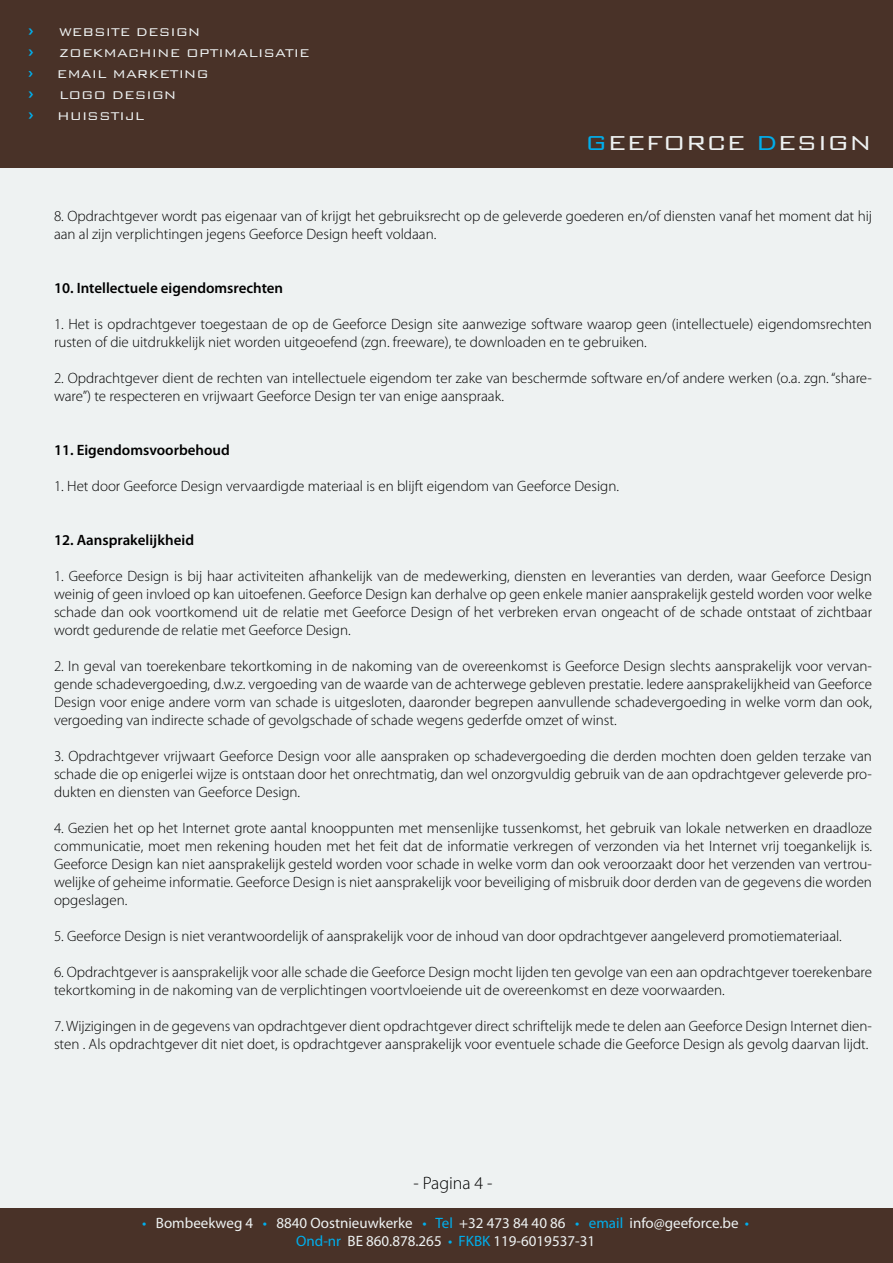
<style>
.page{position:relative;width:893px;height:1263px;background:#fff}
.page>*{position:absolute;margin:0;border:0;box-sizing:border-box;transform-origin:0 0}
.t1{font:300 27px "Bank Gothic BT";color:#eef2f2}
.t2{font:500 21px "Bank Gothic BT";color:#00aeec}
.t3{font:300 18px "Myriad Pro";color:#000}
.t4{font:300 15px/18px "Myriad Pro";color:#000}
.t5{font:15px/18px "Myriad Pro";color:#eef2f2;text-align:center}
.t6{font:300 15px/21px "Bank Gothic BT";color:#eef2f2}
.t7{font:600 15px "Myriad Pro";color:#000}
.s1{font-weight:500;font-size:21px;color:#00aeec}
.s2{font-weight:500;font-size:19.5px;color:#00aeec}
.s3{color:#00aeec}
</style>
<div class="page">
<div style="left:0;top:132px;width:893px;height:1104px;background:#eef2f2"></div>
<div style="left:0;top:0;width:893px;height:167px;background:#493228"></div>
<div style="left:0;top:1208px;width:893px;height:54px;background:#493228"></div>
<p class="t6" style="left:28px;top:21px;width:283px"><span class="s1">›</span> WEBSITE DESIGN<br><span class="s1">›</span> ZOEKMACHINE OPTIMALISATIE <span class="s2">›</span> EMAIL MARKETING<br><span class="s1">›</span> LOGO DESIGN</p>
<h2 class="t2" style="left:28px;top:103px;width:8px">›</h2>
<p class="t6" style="left:57px;top:105px;width:89px">HUISSTIJL</p>
<h1 class="t1" style="left:585px;top:128px;width:288px"><span class="s3">G</span>EEFORCE <span class="s3">D</span>ESIGN</h1>
<p class="t4" style="left:54px;top:208px;width:820px">8. Opdrachtgever wordt pas eigenaar van of krijgt het gebruiksrecht op de geleverde goederen en/of diensten vanaf het moment dat hij aan al zijn verplichtingen jegens Geeforce Design heeft voldaan.</p>
<p class="t7" style="left:54px;top:280px;width:231px">10. Intellectuele eigendomsrechten</p>
<p class="t4" style="left:54px;top:316px;width:819px">1. Het is opdrachtgever toegestaan de op de Geeforce Design site aanwezige software waarop geen (intellectuele) eigendomsrechten rusten of die uitdrukkelijk niet worden uitgeoefend (zgn. freeware), te downloaden en te gebruiken.</p>
<p class="t4" style="left:54px;top:370px;width:820px">2. Opdrachtgever dient de rechten van intellectuele eigendom ter zake van beschermde software en/of andere werken (o.a. zgn. “share&shy;ware”) te respecteren en vrijwaart Geeforce Design ter van enige aanspraak.</p>
<p class="t7" style="left:54px;top:442px;width:177px">11. Eigendomsvoorbehoud</p>
<p class="t4" style="left:54px;top:478px;width:566px">1. Het door Geeforce Design vervaardigde materiaal is en blijft eigendom van Geeforce Design.</p>
<p class="t7" style="left:54px;top:532px;width:142px">12. Aansprakelijkheid</p>
<p class="t4" style="left:54px;top:568px;width:820px;text-align:justify">1. Geeforce Design is bij haar activiteiten afhankelijk van de medewerking, diensten en leveranties van derden, waar Geeforce Design weinig of geen invloed op kan uitoefenen. Geeforce Design kan derhalve op geen enkele manier aansprakelijk gesteld worden voor welke schade dan ook voortkomend uit de relatie met Geeforce Design of het verbreken ervan ongeacht of de schade ontstaat of zichtbaar wordt gedurende de relatie met Geeforce Design.</p>
<p class="t4" style="left:54px;top:658px;width:820px;text-align:justify">2. In geval van toerekenbare tekortkoming in de nakoming van de overeenkomst is Geeforce Design slechts aansprakelijk voor vervan&shy;gende schadevergoeding, d.w.z. vergoeding van de waarde van de achterwege gebleven prestatie. Iedere aansprakelijkheid van Geeforce Design voor enige andere vorm van schade is uitgesloten, daaronder begrepen aanvullende schadevergoeding in welke vorm dan ook, vergoeding van indirecte schade of gevolgschade of schade wegens gederfde omzet of winst.</p>
<p class="t4" style="left:54px;top:748px;width:819px;text-align:justify">3. Opdrachtgever vrijwaart Geeforce Design voor alle aanspraken op schadevergoeding die derden mochten doen gelden terzake van schade die op enigerlei wijze is ontstaan door het onrechtmatig, dan wel onzorgvuldig gebruik van de aan opdrachtgever geleverde pro&shy;dukten en diensten van Geeforce Design.</p>
<p class="t4" style="left:54px;top:820px;width:820px;text-align:justify">4. Gezien het op het Internet grote aantal knooppunten met mensenlijke tussenkomst, het gebruik van lokale netwerken en draadloze communicatie, moet men rekening houden met het feit dat de informatie verkregen of verzonden via het Internet vrij toegankelijk is.<br>Geeforce Design kan niet aansprakelijk gesteld worden voor schade in welke vorm dan ook veroorzaakt door het verzenden van vertrou&shy;welijke of geheime informatie. Geeforce Design is niet aansprakelijk voor beveiliging of misbruik door derden van de gegevens die worden opgeslagen.</p>
<p class="t4" style="left:54px;top:928px;width:789px">5. Geeforce Design is niet verantwoordelijk of aansprakelijk voor de inhoud van door opdrachtgever aangeleverd promotiemateriaal.</p>
<p class="t4" style="left:54px;top:964px;width:819px">6. Opdrachtgever is aansprakelijk voor alle schade die Geeforce Design mocht lijden ten gevolge van een aan opdrachtgever toerekenbare tekortkoming in de nakoming van de verplichtingen voortvloeiende uit de overeenkomst en deze voorwaarden.</p>
<p class="t4" style="left:54px;top:1018px;width:820px">7. Wijzigingen in de gegevens van opdrachtgever dient opdrachtgever direct schriftelijk mede te delen aan Geeforce Design Internet dien&shy;sten . Als opdrachtgever dit niet doet, is opdrachtgever aansprakelijk voor eventuele schade die Geeforce Design als gevolg daarvan lijdt.</p>
<p class="t3" style="left:413px;top:1173px;width:81px">- Pagina 4 -</p>
<p class="t5" style="left:142px;top:1215px;width:609px"><span class="s3">•</span> Bombeekweg 4 <span class="s3">•</span> 8840 Oostnieuwkerke <span class="s3">• Tel</span> +32 473 84 40 86 <span class="s3">• email</span> info@geeforce.be <span class="s3">•<br>Ond-nr</span> BE 860.878.265 <span class="s3">• FKBK</span> 119-6019537-31</p>
</div>
